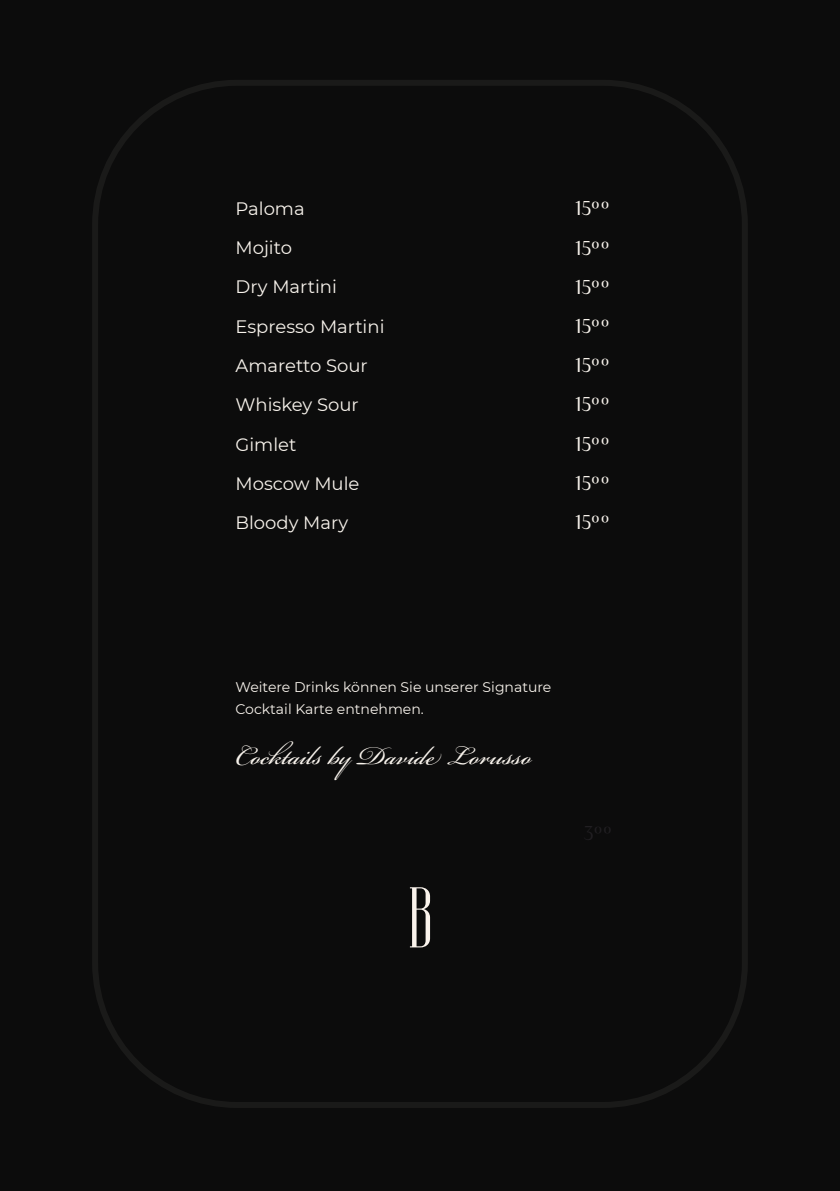
<style>
.page{position:relative;width:840px;height:1191px;background:#fff}
.page>*{position:absolute;margin:0;border:0;box-sizing:border-box;transform-origin:0 0}
.t1{font:40px "Bickham Script Pro 3";color:#f8f3ec}
.t2{font:20px/39.2px "Haboro Contrast Nor Reg";color:#f8f3ec;text-align:justify}
.t3{font:18px/39.4px "Montserrat";color:#f8f3ec}
.t4{font:14px/22px "Montserrat";color:#f8f3ec}
</style>
<div class="page">
<div style="left:0;top:0;width:839px;height:1191px;background:#0c0c0c"></div>
<div style="left:92px;top:80px;width:655px;height:1028px;border:6px solid #3d3c39;border-radius:142px"></div>
<svg style="left:409px;top:887px;width:21px;height:60px"></svg>
<p class="t3" style="left:235px;top:188px;width:150px">Paloma<br>Mojito<br>Dry Martini<br>Espresso Martini<br>Amaretto Sour<br>Whiskey Sour<br>Gimlet<br>Moscow Mule<br>Bloody Mary</p>
<p class="t2" style="left:574px;top:188px;width:37px">15ºº 15ºº 15ºº 15ºº 15ºº 15ºº 15ºº 15ºº 15ºº</p>
<p class="t4" style="left:235px;top:675px;width:317px">Weitere Drinks können Sie unserer Signature<br>Cocktail Karte entnehmen.</p>
<h1 class="t1" style="left:235px;top:727px;width:297px">Cocktails by Davide Lorusso</h1>
</div>
